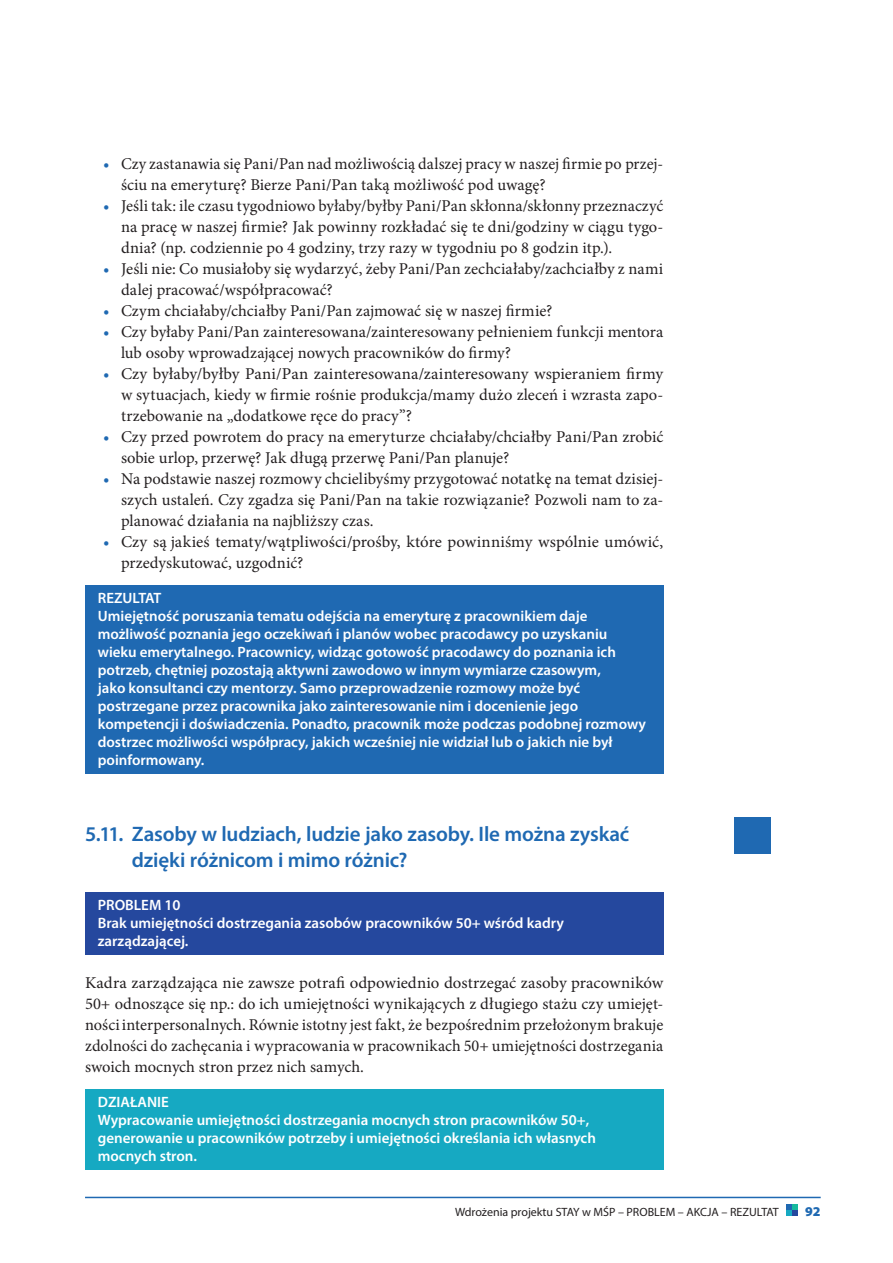
<style>
.page{position:relative;width:893px;height:1263px;background:#fff}
.page>*{position:absolute;margin:0;border:0;box-sizing:border-box;transform-origin:0 0}
.t1{font:600 21px/25.2px "Myriad Pro";letter-spacing:-.005em;color:#1f69b2}
.t2{font:16.5px/21px "Minion Pro";letter-spacing:.005em;color:#231f20}
.t3{font:600 15px/18px "Myriad Pro";color:#fff}
.t4{font:900 13.5px "Myriad Pro";color:#1f69b2}
.t5{font:12px "Myriad Pro";color:#231f20}
.s1{color:#1f69b2}
</style>
<div class="page">
<svg style="left:786px;top:1204px;width:12px;height:12px"></svg>
<hr style="left:85px;top:1197px;width:736px;height:1px;background:#1f69b2">
<div style="left:85px;top:585px;width:578px;height:26px;background:#1f69b2"></div>
<div style="left:85px;top:603px;width:578px;height:170px;background:#1f69b2"></div>
<div style="left:85px;top:892px;width:578px;height:26px;background:#25489e"></div>
<div style="left:85px;top:910px;width:578px;height:44px;background:#25489e"></div>
<div style="left:85px;top:1089px;width:578px;height:26px;background:#16a9c2"></div>
<div style="left:85px;top:1107px;width:578px;height:62px;background:#16a9c2"></div>
<div style="left:735px;top:818px;width:36px;height:36px;background:#1f69b2"></div>
<p class="t2" style="left:121px;top:154px;width:544px;text-indent:-18px"><span class="s1">•</span> Czy zastanawia się Pani/Pan nad możliwością dalszej pracy w naszej firmie po przej&shy;ściu na emeryturę? Bierze Pani/Pan taką możliwość pod uwagę?</p>
<p class="t2" style="left:121px;top:196px;width:544px;text-align:justify;text-indent:-18px"><span class="s1">•</span> Jeśli tak: ile czasu tygodniowo byłaby/byłby Pani/Pan skłonna/skłonny przeznaczyć na pracę w naszej firmie? Jak powinny rozkładać się te dni/godziny w ciągu tygo&shy;dnia? (np. codziennie po 4 godziny, trzy razy w tygodniu po 8 godzin itp.).</p>
<p class="t2" style="left:121px;top:259px;width:544px;text-indent:-18px"><span class="s1">•</span> Jeśli nie: Co musiałoby się wydarzyć, żeby Pani/Pan zechciałaby/zachciałby z nami dalej pracować/współpracować?</p>
<p class="t2" style="left:103px;top:301px;width:451px"><span class="s1">•</span> Czym chciałaby/chciałby Pani/Pan zajmować się w naszej firmie?</p>
<p class="t2" style="left:121px;top:322px;width:544px;text-indent:-18px"><span class="s1">•</span> Czy byłaby Pani/Pan zainteresowana/zainteresowany pełnieniem funkcji mentora lub osoby wprowadzającej nowych pracowników do firmy?</p>
<p class="t2" style="left:121px;top:364px;width:544px;text-align:justify;text-indent:-18px"><span class="s1">•</span> Czy byłaby/byłby Pani/Pan zainteresowana/zainteresowany wspieraniem firmy w sytuacjach, kiedy w firmie rośnie produkcja/mamy dużo zleceń i wzrasta zapo&shy;trzebowanie na „dodatkowe ręce do pracy”?</p>
<p class="t2" style="left:121px;top:427px;width:544px;text-indent:-18px"><span class="s1">•</span> Czy przed powrotem do pracy na emeryturze chciałaby/chciałby Pani/Pan zrobić sobie urlop, przerwę? Jak długą przerwę Pani/Pan planuje?</p>
<p class="t2" style="left:121px;top:469px;width:544px;text-align:justify;text-indent:-18px"><span class="s1">•</span> Na podstawie naszej rozmowy chcielibyśmy przygotować notatkę na temat dzisiej&shy;szych ustaleń. Czy zgadza się Pani/Pan na takie rozwiązanie? Pozwoli nam to za&shy;planować działania na najbliższy czas.</p>
<p class="t2" style="left:121px;top:532px;width:544px;text-indent:-18px"><span class="s1">•</span> Czy są jakieś tematy/wątpliwości/prośby, które powinniśmy wspólnie umówić, przedyskutować, uzgodnić?</p>
<p class="t3" style="left:98px;top:589px;width:550px">REZULTAT<br>Umiejętność poruszania tematu odejścia na emeryturę z pracownikiem daje możliwość poznania jego oczekiwań i planów wobec pracodawcy po uzyskaniu wieku emerytalnego. Pracownicy, widząc gotowość pracodawcy do poznania ich potrzeb, chętniej pozostają aktywni zawodowo w innym wymiarze czasowym,<br>jako konsultanci czy mentorzy. Samo przeprowadzenie rozmowy może być postrzegane przez pracownika jako zainteresowanie nim i docenienie jego kompetencji i doświadczenia. Ponadto, pracownik może podczas podobnej rozmowy dostrzec możliwości współpracy, jakich wcześniej nie widział lub o jakich nie był poinformowany.</p>
<p class="t1" style="left:132px;top:821px;width:499px;text-indent:-47px">5.11. Zasoby w ludziach, ludzie jako zasoby. Ile można zyskać dzięki różnicom i mimo różnic?</p>
<p class="t3" style="left:98px;top:896px;width:468px">PROBLEM 10<br>Brak umiejętności dostrzegania zasobów pracowników 50+ wśród kadry zarządzającej.</p>
<p class="t2" style="left:85px;top:973px;width:580px;text-align:justify">Kadra zarządzająca nie zawsze potrafi odpowiednio dostrzegać zasoby pracowników 50+ odnoszące się np.: do ich umiejętności wynikających z długiego stażu czy umiejęt&shy;nościinterpersonalnych. Równie istotny jest fakt, że bezpośrednim przełożonym brakuje zdolności do zachęcania i wypracowania w pracownikach 50+ umiejętności dostrzegania swoich mocnych stron przez nich samych.</p>
<p class="t3" style="left:98px;top:1093px;width:500px">DZIAŁANIE<br>Wypracowanie umiejętności dostrzegania mocnych stron pracowników 50+, generowanie u pracowników potrzeby i umiejętności określania ich własnych mocnych stron.</p>
<p class="t5" style="left:455px;top:1205px;width:325px">Wdrożenia projektu STAY w MŚP – PROBLEM – AKCJA – REZULTAT</p>
<p class="t4" style="left:805px;top:1202px;width:17px">92</p>
</div>
